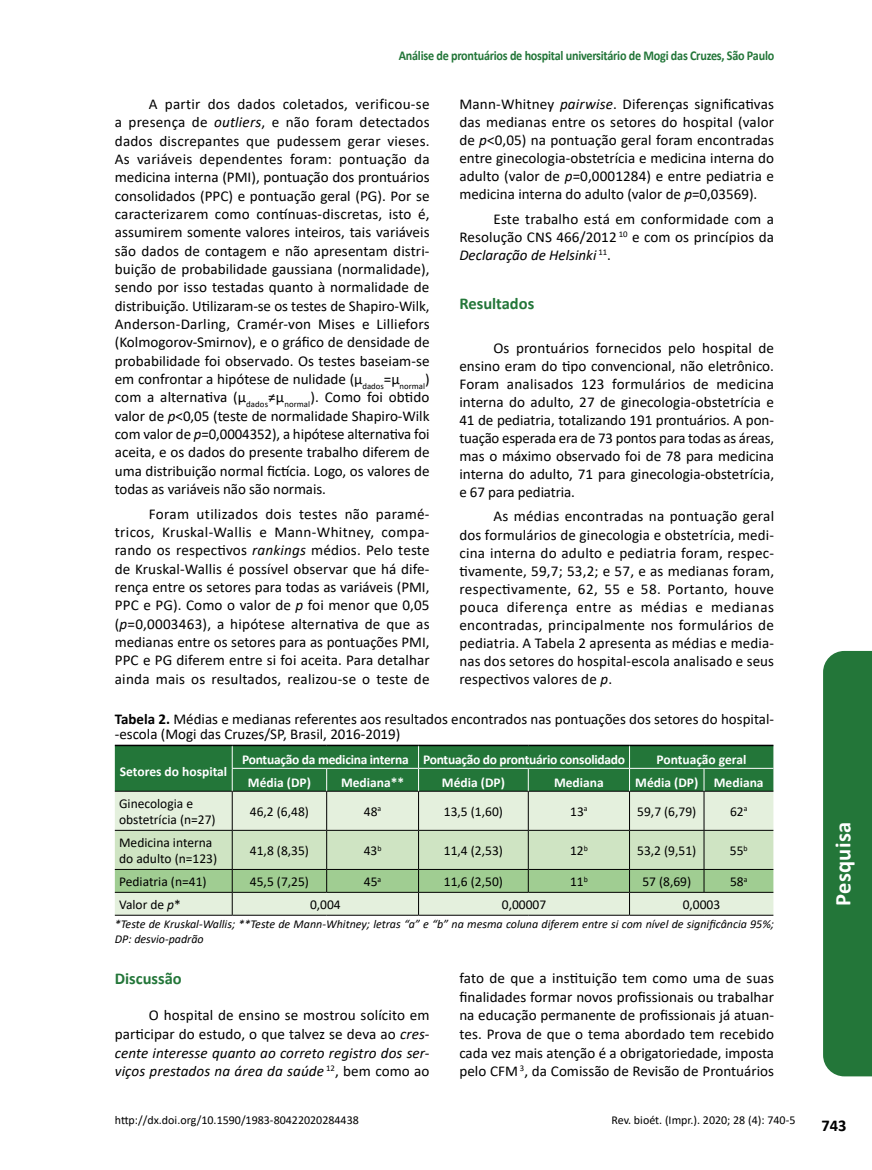
<style>
.page{position:relative;width:872px;height:1170px;background:#fff}
.page>*{position:absolute;margin:0;border:0;box-sizing:border-box;transform-origin:0 0}
.t1{font:700 22.5px "Calibri";letter-spacing:.02em;color:#fff}
.t2{font:700 16.5px "Calibri";color:#237639}
.t3{font:700 16.5px "Calibri";color:#000}
.t4{font:15px/18.3px "Calibri";color:#000;text-align:justify}
.t5{font:13.5px/16.2px "Calibri";color:#000}
.t6{font:700 13.5px "Calibri";letter-spacing:-.01em;color:#fff}
.t7{font:700 13.5px "Calibri";letter-spacing:-.02em;color:#237639;scale:.9 1}
.t8{font:italic 12px/14.4px "Calibri";color:#000}
.t9{font:12px "Calibri";color:#000}
.s1{font-style:italic}
.s2{font-weight:700}
</style>
<div class="page">
<div style="left:115px;top:791px;width:658px;height:38px;background:#e4f0dd"></div>
<hr style="left:115px;top:744px;width:117px;height:2px;background:#000">
<hr style="left:232px;top:744px;width:95px;height:2px;background:#000">
<hr style="left:327px;top:744px;width:91px;height:2px;background:#000">
<hr style="left:418px;top:744px;width:110px;height:2px;background:#000">
<hr style="left:528px;top:744px;width:101px;height:2px;background:#000">
<hr style="left:629px;top:744px;width:75px;height:2px;background:#000">
<hr style="left:704px;top:744px;width:69px;height:2px;background:#000">
<hr style="left:232px;top:791px;width:1px;height:38px;background:#000">
<hr style="left:326px;top:791px;width:1px;height:38px;background:#000">
<hr style="left:418px;top:791px;width:1px;height:38px;background:#000">
<hr style="left:528px;top:791px;width:1px;height:38px;background:#000">
<hr style="left:629px;top:791px;width:1px;height:38px;background:#000">
<hr style="left:703px;top:791px;width:1px;height:38px;background:#000">
<hr style="left:115px;top:829px;width:117px;height:1px;background:#000">
<hr style="left:232px;top:829px;width:95px;height:1px;background:#000">
<hr style="left:327px;top:829px;width:91px;height:1px;background:#000">
<hr style="left:418px;top:829px;width:110px;height:1px;background:#000">
<hr style="left:528px;top:829px;width:101px;height:1px;background:#000">
<hr style="left:629px;top:829px;width:75px;height:1px;background:#000">
<hr style="left:704px;top:829px;width:69px;height:1px;background:#000">
<svg style="left:115px;top:830px;width:658px;height:84px;background:#c2dab7"></svg>
<hr style="left:115px;top:914px;width:117px;height:1px;background:#000">
<hr style="left:232px;top:914px;width:95px;height:1px;background:#000">
<hr style="left:327px;top:914px;width:91px;height:1px;background:#000">
<hr style="left:418px;top:914px;width:110px;height:1px;background:#000">
<hr style="left:528px;top:914px;width:101px;height:1px;background:#000">
<hr style="left:629px;top:914px;width:75px;height:1px;background:#000">
<hr style="left:704px;top:914px;width:69px;height:1px;background:#000">
<hr style="left:115px;top:869px;width:117px;height:1px;background:#000">
<hr style="left:232px;top:869px;width:95px;height:1px;background:#000">
<hr style="left:327px;top:869px;width:91px;height:1px;background:#000">
<hr style="left:418px;top:869px;width:110px;height:1px;background:#000">
<hr style="left:528px;top:869px;width:101px;height:1px;background:#000">
<hr style="left:629px;top:869px;width:75px;height:1px;background:#000">
<hr style="left:704px;top:869px;width:69px;height:1px;background:#000">
<hr style="left:115px;top:891px;width:117px;height:1px;background:#000">
<hr style="left:232px;top:891px;width:95px;height:1px;background:#000">
<hr style="left:327px;top:891px;width:91px;height:1px;background:#000">
<hr style="left:418px;top:891px;width:110px;height:1px;background:#000">
<hr style="left:528px;top:891px;width:101px;height:1px;background:#000">
<hr style="left:629px;top:891px;width:75px;height:1px;background:#000">
<hr style="left:704px;top:891px;width:69px;height:1px;background:#000">
<svg style="left:115px;top:745px;width:658px;height:46px;background:#27753b"></svg>
<div style="left:823px;top:651px;width:49px;height:425px;background:#237639"></div>
<p class="t7" style="left:399px;top:46px;width:419px">Análise de prontuários de hospital universitário de Mogi das Cruzes, São Paulo</p>
<p class="t4" style="left:459px;top:95px;width:316px">Mann-Whitney <span class="s1">pairwise</span>. Diferenças significativas das medianas entre os setores do hospital (valor de <span class="s1">p</span>&lt;0,05) na pontuação geral foram encontradas entre ginecologia-obstetrícia e medicina interna do adulto (valor de <span class="s1">p</span>=0,0001284) e entre pediatria e medicina interna do adulto (valor de <span class="s1">p</span>=0,03569).</p>
<p class="t4" style="left:459px;top:209px;width:316px;text-indent:34px">Este trabalho está em conformidade com a Resolução CNS 466/2012 <sup>10</sup> e com os princípios da <span class="s1">Declaração de Helsinki</span> <sup>11</sup>.</p>
<p class="t2" style="left:459px;top:292px;width:76px">Resultados</p>
<p class="t4" style="left:459px;top:338px;width:316px;text-indent:34px">Os prontuários fornecidos pelo hospital de ensino eram do tipo convencional, não eletrônico.<br>Foram analisados 123 formulários de medicina interna do adulto, 27 de ginecologia-obstetrícia e 41 de pediatria, totalizando 191 prontuários. A pon&shy;tuação esperada era de 73 pontos para todas as áreas, mas o máximo observado foi de 78 para medicina interna do adulto, 71 para ginecologia-obstetrícia, e 67 para pediatria.</p>
<p class="t4" style="left:459px;top:507px;width:316px;text-indent:34px">As médias encontradas na pontuação geral dos formulários de ginecologia e obstetrícia, medi&shy;cina interna do adulto e pediatria foram, respec&shy;tivamente, 59,7; 53,2; e 57, e as medianas foram, respectivamente, 62, 55 e 58. Portanto, houve pouca diferença entre as médias e medianas encontradas, principalmente nos formulários de pediatria. A Tabela 2 apresenta as médias e media&shy;nas dos setores do hospital-escola analisado e seus respectivos valores de <span class="s1">p</span>.</p>
<p class="t4" style="left:115px;top:710px;width:661px;line-height:15px"><span class="s2">Tabela 2.</span> Médias e medianas referentes aos resultados encontrados nas pontuações dos setores do hospital--escola (Mogi das Cruzes/SP, Brasil, 2016-2019)</p>
<p class="t6" style="left:120px;top:761px;width:109px">Setores do hospital</p>
<p class="t4" style="left:115px;top:95px;width:316px;text-indent:34px">A partir dos dados coletados, verificou-se a presença de <span class="s1">outliers</span>, e não foram detectados dados discrepantes que pudessem gerar vieses.<br>As variáveis dependentes foram: pontuação da medicina interna (PMI), pontuação dos prontuários consolidados (PPC) e pontuação geral (PG). Por se caracterizarem como contínuas-discretas, isto é, assumirem somente valores inteiros, tais variáveis são dados de contagem e não apresentam distri&shy;buição de probabilidade gaussiana (normalidade), sendo por isso testadas quanto à normalidade de distribuição. Utilizaram-se os testes de Shapiro-Wilk, Anderson-Darling, Cramér-von Mises e Lilliefors (Kolmogorov-Smirnov), e o gráfico de densidade de probabilidade foi observado. Os testes baseiam-se em confrontar a hipótese de nulidade (µ<sub>dados</sub>=µ<sub>normal</sub>) com a alternativa (µ<sub>dados</sub>≠µ<sub>normal</sub>). Como foi obtido valor de <span class="s1">p</span>&lt;0,05 (teste de normalidade Shapiro-Wilk com valor de <span class="s1">p</span>=0,0004352), a hipótese alternativa foi aceita, e os dados do presente trabalho diferem de uma distribuição normal fictícia. Logo, os valores de todas as variáveis não são normais.</p>
<p class="t4" style="left:115px;top:504px;width:316px;text-indent:34px">Foram utilizados dois testes não paramé&shy;tricos, Kruskal-Wallis e Mann-Whitney, compa&shy;rando os respectivos <span class="s1">rankings</span> médios. Pelo teste de Kruskal-Wallis é possível observar que há dife&shy;rença entre os setores para todas as variáveis (PMI, PPC e PG). Como o valor de <span class="s1">p</span> foi menor que 0,05 (<span class="s1">p</span>=0,0003463), a hipótese alternativa de que as medianas entre os setores para as pontuações PMI, PPC e PG diferem entre si foi aceita. Para detalhar ainda mais os resultados, realizou-se o teste de</p>
<p class="t6" style="left:242px;top:750px;width:384px">Pontuação da medicina interna Pontuação do prontuário consolidado</p>
<p class="t6" style="left:656px;top:750px;width:92px">Pontuação geral</p>
<p class="t6" style="left:248px;top:772px;width:64px">Média (DP)</p>
<p class="t6" style="left:341px;top:772px;width:65px">Mediana**</p>
<p class="t6" style="left:442px;top:772px;width:64px">Média (DP)</p>
<p class="t6" style="left:554px;top:772px;width:51px">Mediana</p>
<p class="t6" style="left:635px;top:772px;width:130px">Média (DP) Mediana</p>
<p class="t5" style="left:119px;top:794px;width:98px">Ginecologia e obstetrícia (n=27)</p>
<p class="t5" style="left:250px;top:802px;width:61px">46,2 (6,48)</p>
<p class="t5" style="left:364px;top:802px;width:19px">48<sup>a</sup></p>
<p class="t5" style="left:444px;top:802px;width:61px">13,5 (1,60)</p>
<p class="t5" style="left:570px;top:802px;width:19px">13<sup>a</sup></p>
<p class="t5" style="left:637px;top:802px;width:61px">59,7 (6,79)</p>
<p class="t5" style="left:730px;top:802px;width:19px">62<sup>a</sup></p>
<p class="t5" style="left:119px;top:833px;width:100px">Medicina interna do adulto (n=123)</p>
<p class="t5" style="left:250px;top:842px;width:61px">41,8 (8,35)</p>
<p class="t5" style="left:364px;top:842px;width:19px">43<sup>b</sup></p>
<p class="t5" style="left:444px;top:842px;width:61px">11,4 (2,53)</p>
<p class="t5" style="left:570px;top:842px;width:19px">12<sup>b</sup></p>
<p class="t5" style="left:637px;top:842px;width:61px">53,2 (9,51)</p>
<p class="t5" style="left:730px;top:842px;width:19px">55<sup>b</sup></p>
<p class="t5" style="left:119px;top:873px;width:89px">Pediatria (n=41)</p>
<p class="t5" style="left:250px;top:873px;width:61px">45,5 (7,25)</p>
<p class="t5" style="left:364px;top:873px;width:19px">45<sup>a</sup></p>
<p class="t5" style="left:444px;top:873px;width:61px">11,6 (2,50)</p>
<p class="t5" style="left:570px;top:873px;width:19px">11<sup>b</sup></p>
<p class="t5" style="left:642px;top:873px;width:50px">57 (8,69)</p>
<p class="t5" style="left:730px;top:873px;width:19px">58<sup>a</sup></p>
<p class="t5" style="left:119px;top:895px;width:63px">Valor de <span class="s1">p</span>*</p>
<p class="t5" style="left:310px;top:895px;width:32px">0,004</p>
<p class="t5" style="left:502px;top:895px;width:46px">0,00007</p>
<p class="t5" style="left:682px;top:895px;width:39px">0,0003</p>
<p class="t8" style="left:115px;top:916px;width:661px">*Teste de Kruskal-Wallis; **Teste de Mann-Whitney; letras “a” e “b” na mesma coluna diferem entre si com nível de significância 95%;<br>DP: desvio-padrão</p>
<p class="t2" style="left:115px;top:967px;width:68px">Discussão</p>
<p class="t4" style="left:115px;top:1005px;width:316px;line-height:18.8px;text-indent:34px">O hospital de ensino se mostrou solícito em participar do estudo, o que talvez se deva ao <span class="s1">cres&shy;cente interesse quanto ao correto registro dos ser&shy;viços prestados na área da saúde</span> <sup>12</sup>, bem como ao</p>
<p class="t4" style="left:459px;top:968px;width:316px">fato de que a instituição tem como uma de suas finalidades formar novos profissionais ou trabalhar na educação permanente de profissionais já atuan&shy;tes. Prova de que o tema abordado tem recebido cada vez mais atenção é a obrigatoriedade, imposta pelo CFM <sup>3</sup>, da Comissão de Revisão de Prontuários</p>
<p class="t9" style="left:115px;top:1111px;width:245px">http://dx.doi.org/10.1590/1983-80422020284438</p>
<p class="t9" style="left:611px;top:1111px;width:185px">Rev. bioét. (Impr.). 2020; 28 (4): 740-5</p>
<h1 class="t1" style="left:827px;top:906px;width:86px;rotate:-90deg">Pesquisa</h1>
<p class="t3" style="left:821px;top:1113px;width:27px">743</p>
</div>
